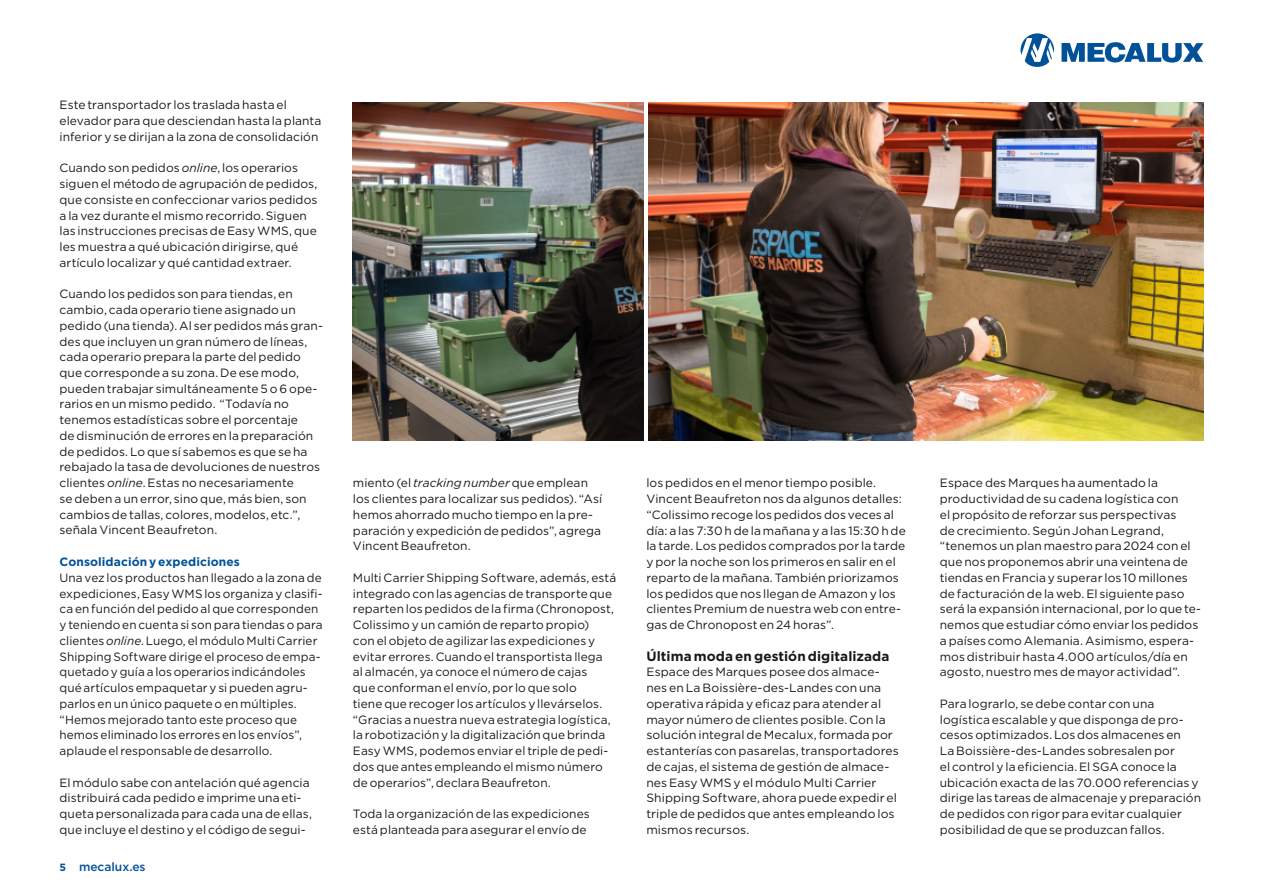
<style>
.page{position:relative;width:1263px;height:893px;background:#fff}
.page>*{position:absolute;margin:0;border:0;box-sizing:border-box;transform-origin:0 0}
.t1{font:700 13.5px "Gotham";letter-spacing:.005em;color:#1a171c}
.t2{font:12px/15.8px "Gotham";letter-spacing:.005em;color:#1a171c}
.t3{font:700 12px "Gotham";letter-spacing:.01em;color:#005198}
.t4{font:500 12px "Gotham";color:#005198}
.s1{font-style:italic}
.s2{font-weight:700;font-size:10.5px}
</style>
<div class="page">
<svg style="left:1020px;top:33px;width:34px;height:34px"></svg>
<svg style="left:1061px;top:42px;width:142px;height:21px"></svg>
<img style="left:648px;top:102px;width:555px;height:338px">
<img style="left:353px;top:102px;width:290px;height:338px">
<p class="t2" style="left:60px;top:97px;width:263px">Este transportador los traslada hasta el elevador para que desciendan hasta la planta inferior y se dirijan a la zona de consolidación</p>
<p class="t2" style="left:60px;top:160px;width:259px">Cuando son pedidos <span class="s1">online</span>, los operarios siguen el método de agrupación de pedidos, que consiste en confeccionar varios pedidos a la vez durante el mismo recorrido. Siguen las instrucciones precisas de Easy WMS, que les muestra a qué ubicación dirigirse, qué artículo localizar y qué cantidad extraer.</p>
<p class="t2" style="left:60px;top:286px;width:265px">Cuando los pedidos son para tiendas, en cambio, cada operario tiene asignado un pedido (una tienda). Al ser pedidos más gran&shy;des que incluyen un gran número de líneas, cada operario prepara la parte del pedido que corresponde a su zona. De ese modo, pueden trabajar simultáneamente 5 o 6 ope&shy;rarios en un mismo pedido. “Todavía no tenemos estadísticas sobre el porcentaje<br>de disminución de errores en la preparación de pedidos. Lo que sí sabemos es que se ha rebajado la tasa de devoluciones de nuestros clientes <span class="s1">online</span>. Estas no necesariamente<br>se deben a un error, sino que, más bien, son cambios de tallas, colores, modelos, etc.”, señala Vincent Beaufreton.</p>
<p class="t3" style="left:60px;top:554px;width:182px">Consolidación y expediciones</p>
<p class="t2" style="left:60px;top:569px;width:265px">Una vez los productos han llegado a la zona de expediciones, Easy WMS los organiza y clasifi&shy;ca en función del pedido al que corresponden y teniendo en cuenta si son para tiendas o para clientes <span class="s1">online</span>. Luego, el módulo Multi Carrier Shipping Software dirige el proceso de empa&shy;quetado y guía a los operarios indicándoles qué artículos empaquetar y si pueden agru&shy;parlos en un único paquete o en múltiples. “Hemos mejorado tanto este proceso que hemos eliminado los errores en los envíos”, aplaude el responsable de desarrollo.</p>
<p class="t2" style="left:60px;top:774px;width:254px">El módulo sabe con antelación qué agencia distribuirá cada pedido e imprime una eti&shy;queta personalizada para cada una de ellas, que incluye el destino y el código de segui-</p>
<p class="t4" style="left:60px;top:859px;width:88px"><span class="s2">5</span> mecalux.es</p>
<p class="t2" style="left:353px;top:475px;width:251px">miento (el <span class="s1">tracking number</span> que emplean los clientes para localizar sus pedidos). “Así hemos ahorrado mucho tiempo en la pre&shy;paración y expedición de pedidos”, agrega Vincent Beaufreton.</p>
<p class="t2" style="left:353px;top:569px;width:265px">Multi Carrier Shipping Software, además, está integrado con las agencias de transporte que reparten los pedidos de la firma (Chronopost, Colissimo y un camión de reparto propio)<br>con el objeto de agilizar las expediciones y evitar errores. Cuando el transportista llega<br>al almacén, ya conoce el número de cajas<br>que conforman el envío, por lo que solo<br>tiene que recoger los artículos y llevárselos. “Gracias a nuestra nueva estrategia logística, la robotización y la digitalización que brinda Easy WMS, podemos enviar el triple de pedi&shy;dos que antes empleando el mismo número de operarios”, declara Beaufreton.</p>
<p class="t2" style="left:353px;top:806px;width:238px">Toda la organización de las expediciones está planteada para asegurar el envío de</p>
<p class="t2" style="left:646px;top:475px;width:261px">los pedidos en el menor tiempo posible.<br>Vincent Beaufreton nos da algunos detalles: “Colissimo recoge los pedidos dos veces al día: a las 7:30 h de la mañana y a las 15:30 h de la tarde. Los pedidos comprados por la tarde y por la noche son los primeros en salir en el reparto de la mañana. También priorizamos los pedidos que nos llegan de Amazon y los clientes Premium de nuestra web con entre&shy;gas de Chronopost en 24 horas”.</p>
<p class="t1" style="left:646px;top:647px;width:245px">Última moda en gestión digitalizada</p>
<p class="t2" style="left:646px;top:664px;width:254px">Espace des Marques posee dos almace&shy;nes en La Boissière-des-Landes con una operativa rápida y eficaz para atender al mayor número de clientes posible. Con la solución integral de Mecalux, formada por estanterías con pasarelas, transportadores de cajas, el sistema de gestión de almace&shy;nes Easy WMS y el módulo Multi Carrier Shipping Software, ahora puede expedir el triple de pedidos que antes empleando los mismos recursos.</p>
<p class="t2" style="left:940px;top:475px;width:263px">Espace des Marques ha aumentado la productividad de su cadena logística con<br>el propósito de reforzar sus perspectivas<br>de crecimiento. Según Johan Legrand, “tenemos un plan maestro para 2024 con el que nos proponemos abrir una veintena de tiendas en Francia y superar los 10 millones de facturación de la web. El siguiente paso será la expansión internacional, por lo que te&shy;nemos que estudiar cómo enviar los pedidos a países como Alemania. Asimismo, espera&shy;mos distribuir hasta 4.000 artículos/día en agosto, nuestro mes de mayor actividad”.</p>
<p class="t2" style="left:940px;top:695px;width:263px">Para lograrlo, se debe contar con una logística escalable y que disponga de pro&shy;cesos optimizados. Los dos almacenes en<br>La Boissière-des-Landes sobresalen por<br>el control y la eficiencia. El SGA conoce la ubicación exacta de las 70.000 referencias y dirige las tareas de almacenaje y preparación de pedidos con rigor para evitar cualquier posibilidad de que se produzcan fallos.</p>
</div>
